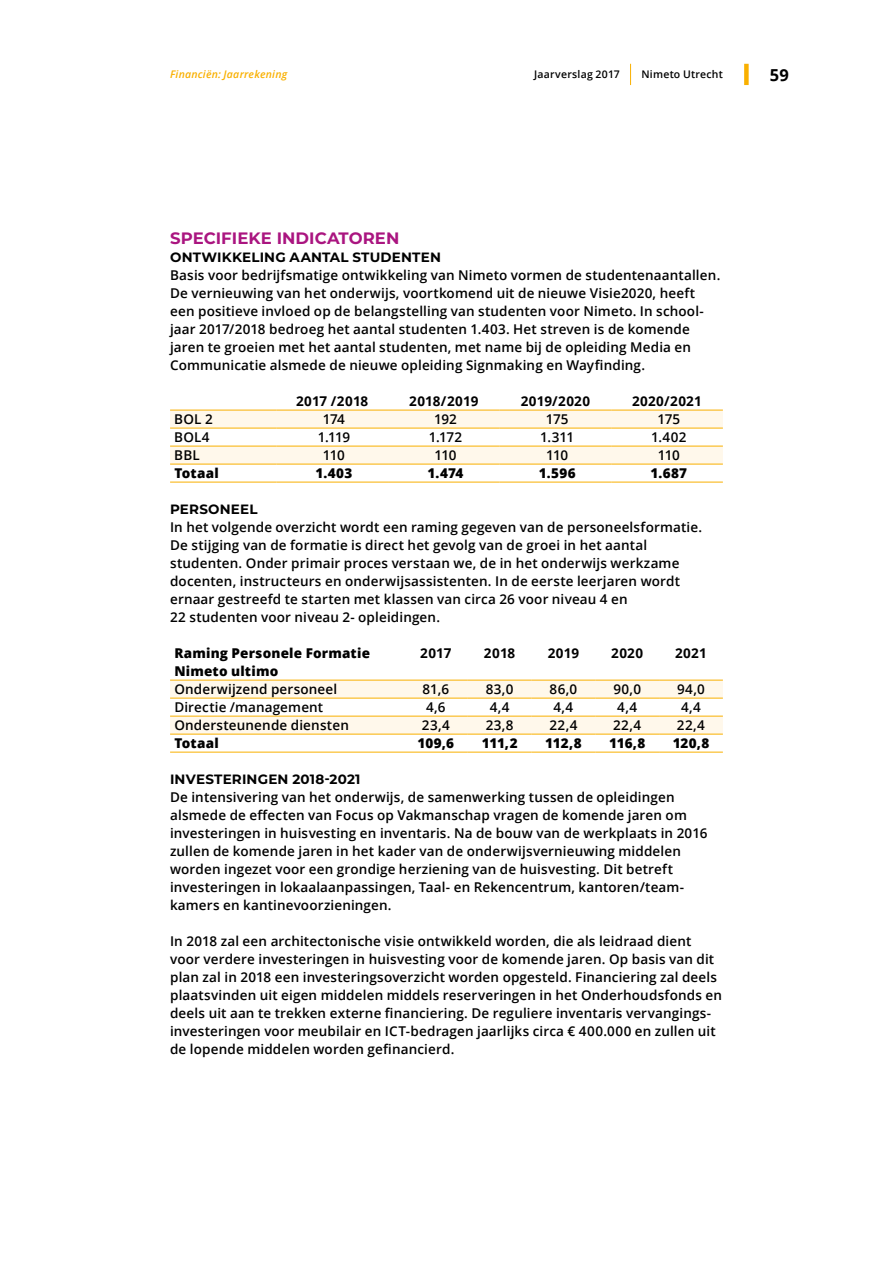
<style>
.page{position:relative;width:893px;height:1263px;background:#fff}
.page>*{position:absolute;margin:0;border:0;box-sizing:border-box;transform-origin:0 0}
.t1{font:700 16.5px "Montserrat";letter-spacing:.005em;color:#aa1580}
.t2{font:700 16.5px "Open Sans";color:#000}
.t3{font:600 13.5px/18px "Open Sans";letter-spacing:.01em;color:#000}
.t4{font:800 13.5px/18px "Open Sans";letter-spacing:.015em;color:#000}
.t5{font:700 13.5px "Montserrat";letter-spacing:.015em;color:#000}
.t6{font:700 13.5px "Open Sans";letter-spacing:.02em;color:#000}
.t7{font:600 10.5px "Open Sans";letter-spacing:.02em;color:#000}
.t8{font:italic 600 10.5px "Open Sans";letter-spacing:.02em;color:#f9b000}
</style>
<div class="page">
<div style="left:744px;top:64px;width:5px;height:21px;background:#f9b000"></div>
<svg style="left:630px;top:64px;width:1px;height:21px"></svg>
<svg style="left:170px;top:411px;width:553px;height:53px"></svg>
<hr style="left:170px;top:410px;width:106px;height:1px;background:#f9b000">
<hr style="left:276px;top:410px;width:112px;height:1px;background:#f9b000">
<hr style="left:388px;top:410px;width:112px;height:1px;background:#f9b000">
<hr style="left:500px;top:410px;width:111px;height:1px;background:#f9b000">
<hr style="left:611px;top:410px;width:112px;height:1px;background:#f9b000">
<hr style="left:170px;top:428px;width:106px;height:1px;background:#f9b000">
<hr style="left:276px;top:428px;width:112px;height:1px;background:#f9b000">
<hr style="left:388px;top:428px;width:112px;height:1px;background:#f9b000">
<hr style="left:500px;top:428px;width:111px;height:1px;background:#f9b000">
<hr style="left:611px;top:428px;width:112px;height:1px;background:#f9b000">
<hr style="left:170px;top:446px;width:106px;height:1px;background:#f9b000">
<hr style="left:276px;top:446px;width:112px;height:1px;background:#f9b000">
<hr style="left:388px;top:446px;width:112px;height:1px;background:#f9b000">
<hr style="left:500px;top:446px;width:111px;height:1px;background:#f9b000">
<hr style="left:611px;top:446px;width:112px;height:1px;background:#f9b000">
<hr style="left:170px;top:464px;width:106px;height:1px;background:#f9b000">
<hr style="left:276px;top:464px;width:112px;height:1px;background:#f9b000">
<hr style="left:388px;top:464px;width:112px;height:1px;background:#f9b000">
<hr style="left:500px;top:464px;width:111px;height:1px;background:#f9b000">
<hr style="left:611px;top:464px;width:112px;height:1px;background:#f9b000">
<hr style="left:170px;top:482px;width:106px;height:1px;background:#f9b000">
<hr style="left:276px;top:482px;width:112px;height:1px;background:#f9b000">
<hr style="left:388px;top:482px;width:112px;height:1px;background:#f9b000">
<hr style="left:500px;top:482px;width:111px;height:1px;background:#f9b000">
<hr style="left:611px;top:482px;width:112px;height:1px;background:#f9b000">
<svg style="left:170px;top:681px;width:553px;height:53px"></svg>
<hr style="left:170px;top:680px;width:234px;height:1px;background:#f9b000">
<hr style="left:404px;top:680px;width:64px;height:1px;background:#f9b000">
<hr style="left:468px;top:680px;width:63px;height:1px;background:#f9b000">
<hr style="left:531px;top:680px;width:64px;height:1px;background:#f9b000">
<hr style="left:595px;top:680px;width:64px;height:1px;background:#f9b000">
<hr style="left:659px;top:680px;width:64px;height:1px;background:#f9b000">
<hr style="left:170px;top:698px;width:234px;height:1px;background:#f9b000">
<hr style="left:404px;top:698px;width:64px;height:1px;background:#f9b000">
<hr style="left:468px;top:698px;width:63px;height:1px;background:#f9b000">
<hr style="left:531px;top:698px;width:64px;height:1px;background:#f9b000">
<hr style="left:595px;top:698px;width:64px;height:1px;background:#f9b000">
<hr style="left:659px;top:698px;width:64px;height:1px;background:#f9b000">
<hr style="left:170px;top:716px;width:234px;height:1px;background:#f9b000">
<hr style="left:404px;top:716px;width:64px;height:1px;background:#f9b000">
<hr style="left:468px;top:716px;width:63px;height:1px;background:#f9b000">
<hr style="left:531px;top:716px;width:64px;height:1px;background:#f9b000">
<hr style="left:595px;top:716px;width:64px;height:1px;background:#f9b000">
<hr style="left:659px;top:716px;width:64px;height:1px;background:#f9b000">
<hr style="left:170px;top:734px;width:234px;height:1px;background:#f9b000">
<hr style="left:404px;top:734px;width:64px;height:1px;background:#f9b000">
<hr style="left:468px;top:734px;width:63px;height:1px;background:#f9b000">
<hr style="left:531px;top:734px;width:64px;height:1px;background:#f9b000">
<hr style="left:595px;top:734px;width:64px;height:1px;background:#f9b000">
<hr style="left:659px;top:734px;width:64px;height:1px;background:#f9b000">
<hr style="left:170px;top:752px;width:234px;height:1px;background:#f9b000">
<hr style="left:404px;top:752px;width:64px;height:1px;background:#f9b000">
<hr style="left:468px;top:752px;width:63px;height:1px;background:#f9b000">
<hr style="left:531px;top:752px;width:64px;height:1px;background:#f9b000">
<hr style="left:595px;top:752px;width:64px;height:1px;background:#f9b000">
<hr style="left:659px;top:752px;width:64px;height:1px;background:#f9b000">
<p class="t8" style="left:170px;top:67px;width:119px">Financiën: Jaarrekening</p>
<p class="t7" style="left:534px;top:67px;width:87px">Jaarverslag 2017</p>
<p class="t7" style="left:642px;top:67px;width:83px">Nimeto Utrecht</p>
<p class="t2" style="left:770px;top:63px;width:20px">59</p>
<p class="t1" style="left:170px;top:226px;width:231px">SPECIFIEKE INDICATOREN</p>
<p class="t5" style="left:170px;top:247px;width:272px">ONTWIKKELING AANTAL STUDENTEN</p>
<p class="t3" style="left:170px;top:266px;width:552px">Basis voor bedrijfsmatige ontwikkeling van Nimeto vormen de studentenaantallen.<br>De vernieuwing van het onderwijs, voortkomend uit de nieuwe Visie2020, heeft een positieve invloed op de belangstelling van studenten voor Nimeto. In school&shy;jaar 2017/2018 bedroeg het aantal studenten 1.403. Het streven is de komende jaren te groeien met het aantal studenten, met name bij de opleiding Media en Communicatie alsmede de nieuwe opleiding Signmaking en Wayfinding.</p>
<p class="t6" style="left:296px;top:391px;width:74px">2017 /2018</p>
<p class="t6" style="left:409px;top:391px;width:71px">2018/2019</p>
<p class="t6" style="left:521px;top:391px;width:71px">2019/2020</p>
<p class="t6" style="left:632px;top:391px;width:71px">2020/2021</p>
<p class="t3" style="left:174px;top:410px;width:40px">BOL 2</p>
<p class="t3" style="left:323px;top:410px;width:24px">174</p>
<p class="t3" style="left:434px;top:410px;width:24px">192</p>
<p class="t3" style="left:546px;top:410px;width:24px">175</p>
<p class="t3" style="left:657px;top:410px;width:24px">175</p>
<p class="t3" style="left:174px;top:428px;width:37px">BOL4</p>
<p class="t3" style="left:318px;top:428px;width:34px">1.119</p>
<p class="t3" style="left:429px;top:428px;width:35px">1.172</p>
<p class="t3" style="left:540px;top:428px;width:36px">1.311</p>
<p class="t3" style="left:651px;top:428px;width:37px">1.402</p>
<p class="t3" style="left:174px;top:446px;width:27px">BBL</p>
<p class="t3" style="left:323px;top:446px;width:24px">110</p>
<p class="t3" style="left:434px;top:446px;width:24px">110</p>
<p class="t3" style="left:546px;top:446px;width:24px">110</p>
<p class="t3" style="left:658px;top:446px;width:24px">110</p>
<p class="t4" style="left:174px;top:463px;width:46px">Totaal</p>
<p class="t4" style="left:315px;top:463px;width:38px">1.403</p>
<p class="t4" style="left:428px;top:463px;width:37px">1.474</p>
<p class="t4" style="left:539px;top:463px;width:38px">1.596</p>
<p class="t4" style="left:650px;top:463px;width:38px">1.687</p>
<p class="t5" style="left:170px;top:499px;width:89px">PERSONEEL</p>
<p class="t3" style="left:170px;top:518px;width:533px">In het volgende overzicht wordt een raming gegeven van de personeelsformatie.<br>De stijging van de formatie is direct het gevolg van de groei in het aantal studenten. Onder primair proces verstaan we, de in het onderwijs werkzame docenten, instructeurs en onderwijsassistenten. In de eerste leerjaren wordt ernaar gestreefd te starten met klassen van circa 26 voor niveau 4 en<br>22 studenten voor niveau 2- opleidingen.</p>
<p class="t4" style="left:174px;top:643px;width:197px">Raming Personele Formatie<br>Nimeto ultimo</p>
<p class="t6" style="left:420px;top:643px;width:33px">2017</p>
<p class="t6" style="left:484px;top:643px;width:33px">2018</p>
<p class="t6" style="left:548px;top:643px;width:33px">2019</p>
<p class="t6" style="left:611px;top:643px;width:33px">2020</p>
<p class="t6" style="left:675px;top:643px;width:33px">2021</p>
<p class="t3" style="left:174px;top:680px;width:165px">Onderwijzend personeel</p>
<p class="t3" style="left:423px;top:680px;width:28px">81,6</p>
<p class="t3" style="left:486px;top:680px;width:29px">83,0</p>
<p class="t3" style="left:550px;top:680px;width:29px">86,0</p>
<p class="t3" style="left:613px;top:680px;width:29px">90,0</p>
<p class="t3" style="left:677px;top:680px;width:29px">94,0</p>
<p class="t3" style="left:174px;top:698px;width:150px">Directie /management</p>
<p class="t3" style="left:426px;top:698px;width:21px">4,6</p>
<p class="t3" style="left:490px;top:698px;width:21px">4,4</p>
<p class="t3" style="left:553px;top:698px;width:21px">4,4</p>
<p class="t3" style="left:617px;top:698px;width:21px">4,4</p>
<p class="t3" style="left:681px;top:698px;width:21px">4,4</p>
<p class="t3" style="left:174px;top:716px;width:176px">Ondersteunende diensten</p>
<p class="t3" style="left:422px;top:716px;width:29px">23,4</p>
<p class="t3" style="left:486px;top:716px;width:29px">23,8</p>
<p class="t3" style="left:549px;top:716px;width:30px">22,4</p>
<p class="t3" style="left:613px;top:716px;width:30px">22,4</p>
<p class="t3" style="left:677px;top:716px;width:30px">22,4</p>
<p class="t4" style="left:174px;top:733px;width:46px">Totaal</p>
<p class="t4" style="left:418px;top:733px;width:38px">109,6</p>
<p class="t4" style="left:482px;top:733px;width:37px">111,2</p>
<p class="t4" style="left:545px;top:733px;width:38px">112,8</p>
<p class="t4" style="left:609px;top:733px;width:38px">116,8</p>
<p class="t4" style="left:673px;top:733px;width:38px">120,8</p>
<p class="t5" style="left:170px;top:769px;width:192px">INVESTERINGEN 2018-2021</p>
<p class="t3" style="left:170px;top:788px;width:539px">De intensivering van het onderwijs, de samenwerking tussen de opleidingen alsmede de effecten van Focus op Vakmanschap vragen de komende jaren om investeringen in huisvesting en inventaris. Na de bouw van de werkplaats in 2016 zullen de komende jaren in het kader van de onderwijsvernieuwing middelen worden ingezet voor een grondige herziening van de huisvesting. Dit betreft investeringen in lokaalaanpassingen, Taal- en Rekencentrum, kantoren/team&shy;kamers en kantinevoorzieningen.</p>
<p class="t3" style="left:170px;top:932px;width:553px">In 2018 zal een architectonische visie ontwikkeld worden, die als leidraad dient voor verdere investeringen in huisvesting voor de komende jaren. Op basis van dit plan zal in 2018 een investeringsoverzicht worden opgesteld. Financiering zal deels plaatsvinden uit eigen middelen middels reserveringen in het Onderhoudsfonds en deels uit aan te trekken externe financiering. De reguliere inventaris vervangings&shy;investeringen voor meubilair en ICT-bedragen jaarlijks circa € 400.000 en zullen uit de lopende middelen worden gefinancierd.</p>
</div>
